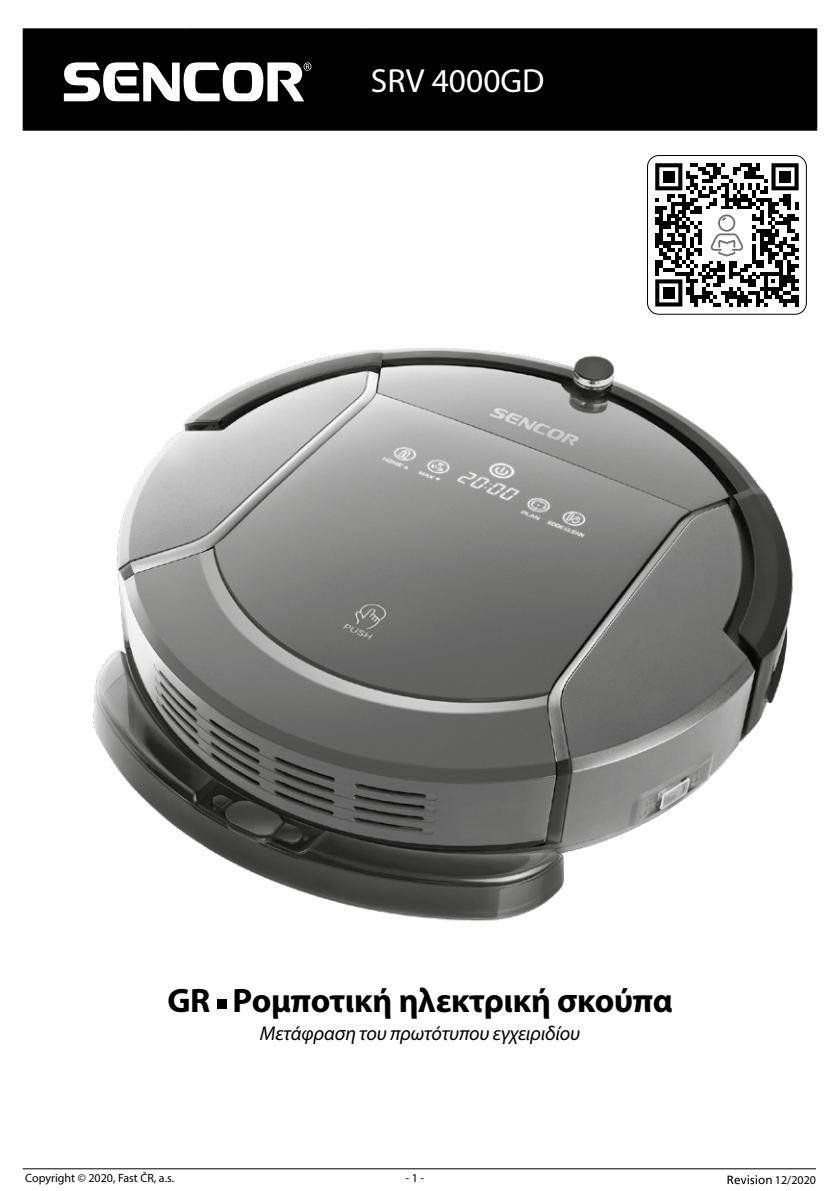
<style>
.page{position:relative;width:840px;height:1191px;background:#fff}
.page>*{position:absolute;margin:0;border:0;box-sizing:border-box;transform-origin:0 0}
.t1{font:700 34px "Myriad Pro";letter-spacing:-.01em;color:#000}
.t2{font:33.4px "Myriad Pro";color:#fff}
.t3{font:italic 20px "Myriad Pro";letter-spacing:-.01em;color:#000}
.t4{font:12px "Myriad Pro";color:#000}
</style>
<div class="page">
<svg style="left:727px;top:1175px;width:44px;height:9px"></svg>
<hr style="left:23px;top:1168px;width:792px;height:1px;background:#000">
<img style="left:93px;top:307px;width:713px;height:614px">
<div style="left:216px;top:998px;width:10px;height:10px;background:#000"></div>
<div style="left:25px;top:30px;width:789px;height:99px;background:#000"></div>
<hr style="left:23px;top:28px;width:163px;height:2px;background:#000">
<hr style="left:23px;top:30px;width:2px;height:99px;background:#000">
<hr style="left:186px;top:28px;width:176px;height:2px;background:#000">
<hr style="left:185px;top:30px;width:2px;height:99px;background:#000">
<hr style="left:362px;top:28px;width:454px;height:2px;background:#000">
<hr style="left:361px;top:30px;width:2px;height:99px;background:#000">
<hr style="left:814px;top:30px;width:2px;height:99px;background:#000">
<hr style="left:23px;top:129px;width:163px;height:2px;background:#000">
<hr style="left:186px;top:129px;width:176px;height:2px;background:#000">
<hr style="left:362px;top:129px;width:454px;height:2px;background:#000">
<svg style="left:63px;top:62px;width:248px;height:40px"></svg>
<svg style="left:647px;top:155px;width:158px;height:159px"></svg>
<h2 class="t2" style="left:370px;top:60px;width:175px">SRV 4000GD</h2>
<h1 class="t1" style="left:167px;top:978px;width:506px">GR Ρομποτική ηλεκτρική σκούπα</h1>
<h3 class="t3" style="left:260px;top:1021px;width:321px">Μετάφραση του πρωτότυπου εγχειριδίου</h3>
<p class="t4" style="left:25px;top:1170px;width:150px">Copyright © 2020, Fast ČR, a.s.</p>
<p class="t4" style="left:405px;top:1170px;width:20px">- 1 -</p>
<p class="t4" style="left:774px;top:1172px;width:43px">12/2020</p>
</div>
